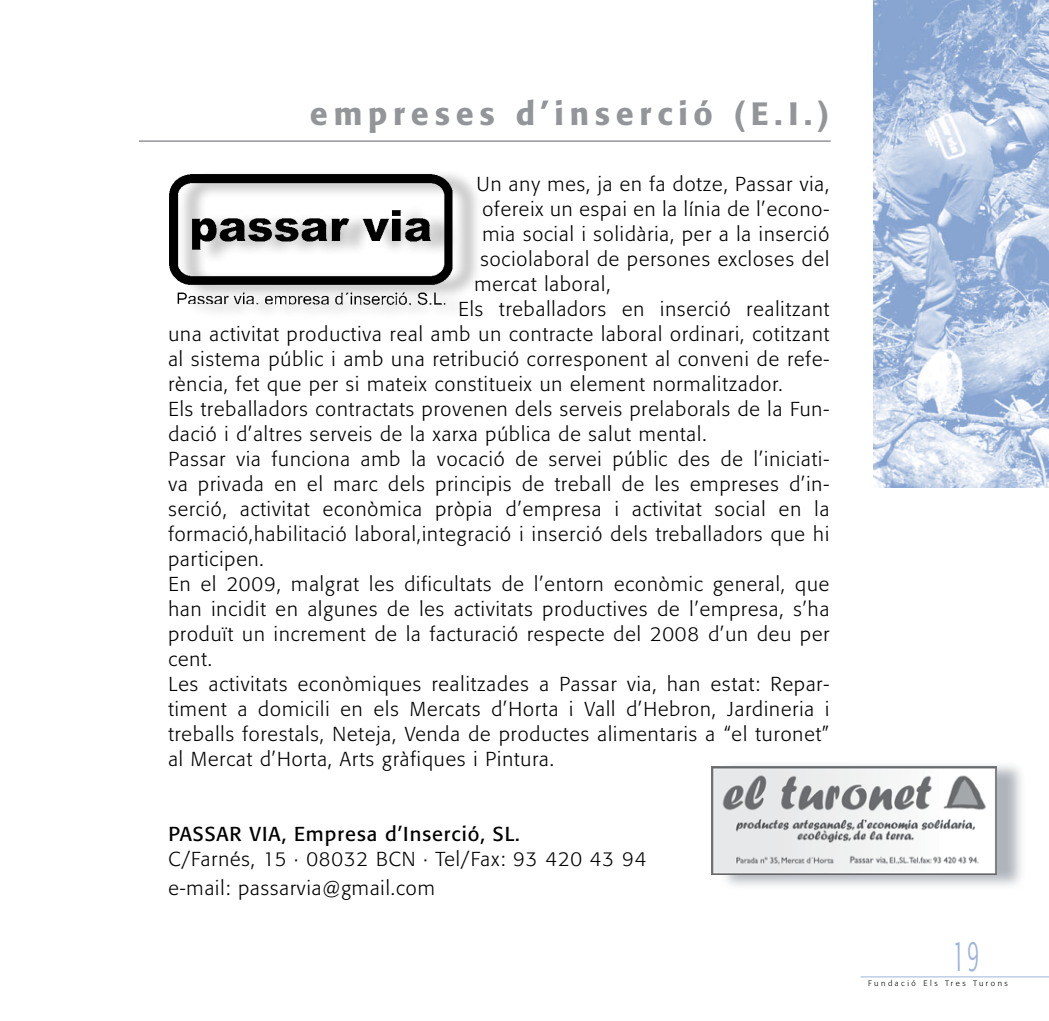
<style>
.page{position:relative;width:1049px;height:1021px;background:#fff}
.page>*{position:absolute;margin:0;border:0;box-sizing:border-box;transform-origin:0 0}
.t1{font:300 condensed 44px "Formata";color:#9cb4d9;scale:.6 1}
.t2{font:500 32px "Formata";letter-spacing:.18em;color:#939598}
.t3{font:300 20px/29px "Formata";letter-spacing:.05em;color:#000}
.t4{font:20px "Formata";letter-spacing:.05em;color:#000}
.t5{font:300 8px "Formata";letter-spacing:.32em;color:#000}
</style>
<div class="page">
<div style="left:719px;top:760px;width:307px;height:131px;background:#d7e1f0;opacity:.5"></div>
<img style="left:711px;top:766px;width:285px;height:108px">
<hr style="left:860px;top:976px;width:189px;height:1px;background:#9cb4d9">
<hr style="left:139px;top:140px;width:692px;height:2px;background:#939598">
<div style="left:177px;top:169px;width:305px;height:151px;background:#000;opacity:.28"></div>
<img style="left:169px;top:174px;width:283px;height:131px">
<img style="left:873px;top:0;width:176px;height:488px">
<h2 class="t2" style="left:310px;top:94px;width:521px">empreses d’inserció (E.I.)</h2>
<p class="t3" style="left:476px;top:169px;width:354px">Un any mes, ja en fa dotze, Passar via,</p>
<p class="t3" style="left:482px;top:194px;width:348px">ofereix un espai en la línia de l’econo-</p>
<p class="t3" style="left:482px;top:219px;width:348px">mia social i solidària, per a la inserció</p>
<p class="t3" style="left:480px;top:244px;width:350px">sociolaboral de persones excloses del</p>
<p class="t3" style="left:474px;top:269px;width:138px">mercat laboral,</p>
<p class="t3" style="left:458px;top:294px;width:372px">Els treballadors en inserció realitzant</p>
<p class="t3" style="left:168px;top:319px;width:662px">una activitat productiva real amb un contracte laboral ordinari, cotitzant</p>
<p class="t3" style="left:168px;top:344px;width:662px">al sistema públic i amb una retribució corresponent al conveni de refe-</p>
<p class="t3" style="left:168px;top:369px;width:616px">rència, fet que per si mateix constitueix un element normalitzador.</p>
<p class="t3" style="left:168px;top:394px;width:662px">Els treballadors contractats provenen dels serveis prelaborals de la Fun-</p>
<p class="t3" style="left:168px;top:419px;width:540px">dació i d’altres serveis de la xarxa pública de salut mental.</p>
<p class="t3" style="left:168px;top:444px;width:662px">Passar via funciona amb la vocació de servei públic des de l’iniciati-</p>
<p class="t3" style="left:168px;top:469px;width:662px">va privada en el marc dels principis de treball de les empreses d’in-</p>
<p class="t3" style="left:168px;top:494px;width:662px">serció, activitat econòmica pròpia d’empresa i activitat social en la</p>
<p class="t3" style="left:168px;top:519px;width:662px">formació,habilitació laboral,integració i inserció dels treballadors que hi</p>
<p class="t3" style="left:168px;top:544px;width:97px">participen.</p>
<p class="t3" style="left:168px;top:569px;width:662px">En el 2009, malgrat les dificultats de l’entorn econòmic general, que</p>
<p class="t3" style="left:168px;top:594px;width:662px">han incidit en algunes de les activitats productives de l’empresa, s’ha</p>
<p class="t3" style="left:168px;top:619px;width:662px">produït un increment de la facturació respecte del 2008 d’un deu per</p>
<p class="t3" style="left:168px;top:644px;width:45px">cent.</p>
<p class="t3" style="left:168px;top:669px;width:662px">Les activitats econòmiques realitzades a Passar via, han estat: Repar-</p>
<p class="t3" style="left:168px;top:694px;width:662px">timent a domicili en els Mercats d’Horta i Vall d’Hebron, Jardineria i</p>
<p class="t3" style="left:168px;top:719px;width:662px">treballs forestals, Neteja, Venda de productes alimentaris a “el turonet”</p>
<p class="t3" style="left:168px;top:744px;width:387px">al Mercat d’Horta, Arts gràfiques i Pintura.</p>
<p class="t4" style="left:168px;top:821px;width:353px">PASSAR VIA, Empresa d’Inserció, SL.</p>
<p class="t3" style="left:168px;top:844px;width:479px">C/Farnés, 15 · 08032 BCN · Tel/Fax: 93 420 43 94 e-mail: passarvia@gmail.com</p>
<h1 class="t1" style="left:953px;top:930px;width:45px">19</h1>
<p class="t5" style="left:868px;top:978px;width:141px">Fundació Els Tres Turons</p>
</div>
